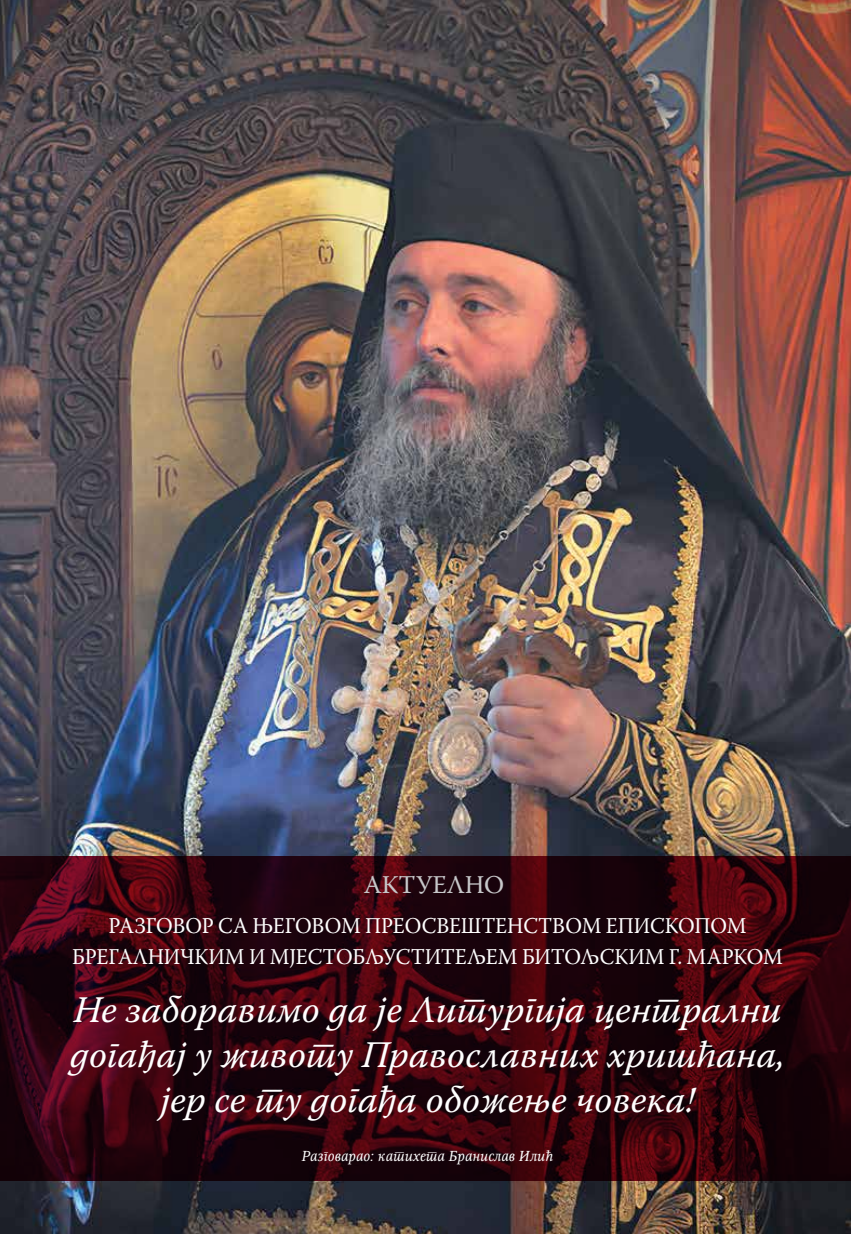
<style>
.page{position:relative;width:851px;height:1234px;background:#fff}
.page>*{position:absolute;margin:0;border:0;box-sizing:border-box;transform-origin:0 0}
.t1{font:italic 37.5px/45px "Warnock Pro";color:#fff;text-align:center}
.t2{font:25.5px "Warnock Pro";letter-spacing:-.01em;color:#c7c8ca}
.t3{font:22.5px/31.5px "Warnock Pro";letter-spacing:-.01em;color:#fff;text-align:center;scale:.94 1}
.t4{font:italic 15px "Resavska BG";letter-spacing:-.01em;color:#fff}
</style>
<div class="page">
<img style="left:0;top:0;width:850px;height:1233px">
<svg style="left:0;top:856px;width:850px;height:324px;background:#30030c"></svg>
<p class="t2" style="left:364px;top:869px;width:142px">АКТУЕЛНО</p>
<p class="t3" style="left:72px;top:909px;width:757px">РАЗГОВОР СА ЊЕГОВОМ ПРЕОСВЕШТЕНСТВОМ ЕПИСКОПОМ<br>БРЕГАЛНИЧКИМ И МЈЕСТОБЉУСТИТЕЉЕМ БИТОЉСКИМ Г. МАРКОМ</p>
<p class="t1" style="left:70px;top:986px;width:716px">Не заборавимо да је Литургија централни догађај у животу Православних хришћана, јер се ту догађа обожење човека!</p>
<p class="t4" style="left:302px;top:1147px;width:253px">Разговарао: катихета Бранислав Илић</p>
</div>
